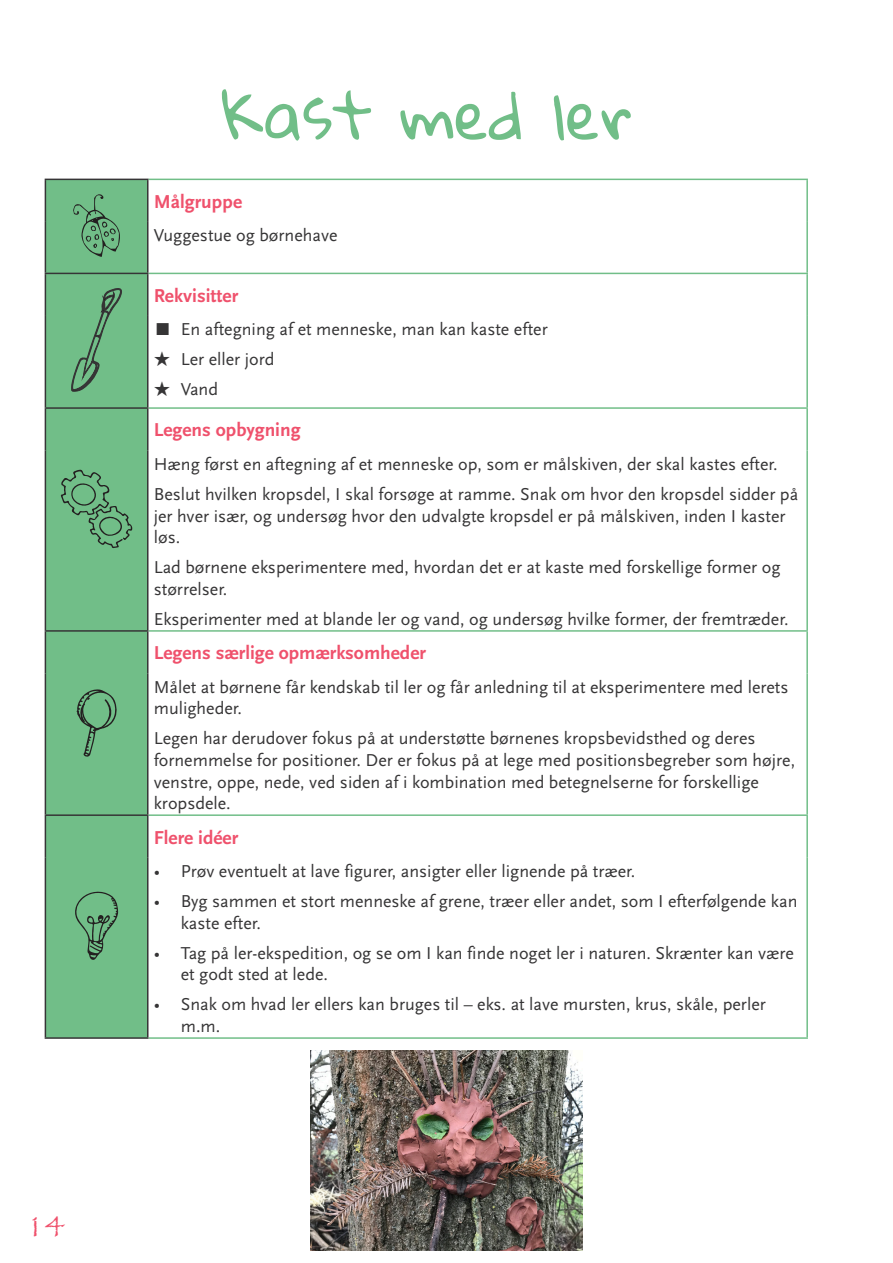
<style>
.page{position:relative;width:893px;height:1263px;background:#fff}
.page>*{position:absolute;margin:0;border:0;box-sizing:border-box;transform-origin:0 0}
.t1{font:63px "Gloria Hallelujah";color:#71be88}
.t2{font:34.5px "Papyrus";color:#ef516c}
.t3{font:700 19.5px "Scala Sans OT";color:#ef516c}
.Tekstboks_brødtekst{font:18px/21.6px "Scala Sans OT";color:#363536}
</style>
<div class="page">
<div style="left:46px;top:180px;width:101px;height:857px;background:#71be88"></div>
<hr style="left:149px;top:179px;width:659px;height:1px;background:#71be88">
<hr style="left:806px;top:180px;width:2px;height:42px;background:#71be88">
<hr style="left:806px;top:222px;width:2px;height:51px;background:#71be88">
<hr style="left:149px;top:273px;width:659px;height:1px;background:#71be88">
<hr style="left:806px;top:274px;width:2px;height:42px;background:#71be88">
<hr style="left:806px;top:316px;width:2px;height:91px;background:#71be88">
<hr style="left:149px;top:407px;width:659px;height:2px;background:#71be88">
<hr style="left:806px;top:409px;width:2px;height:42px;background:#71be88">
<hr style="left:806px;top:451px;width:2px;height:179px;background:#71be88">
<hr style="left:149px;top:630px;width:659px;height:2px;background:#71be88">
<hr style="left:806px;top:632px;width:2px;height:41px;background:#71be88">
<hr style="left:806px;top:673px;width:2px;height:141px;background:#71be88">
<hr style="left:149px;top:814px;width:659px;height:2px;background:#71be88">
<hr style="left:806px;top:816px;width:2px;height:42px;background:#71be88">
<hr style="left:806px;top:858px;width:2px;height:179px;background:#71be88">
<hr style="left:149px;top:1037px;width:659px;height:2px;background:#71be88">
<hr style="left:45px;top:179px;width:104px;height:1px;background:#363536">
<hr style="left:45px;top:180px;width:1px;height:42px;background:#363536">
<hr style="left:147px;top:180px;width:2px;height:42px;background:#363536">
<hr style="left:45px;top:222px;width:1px;height:51px;background:#363536">
<hr style="left:147px;top:222px;width:2px;height:51px;background:#363536">
<hr style="left:45px;top:273px;width:104px;height:1px;background:#363536">
<hr style="left:45px;top:274px;width:1px;height:42px;background:#363536">
<hr style="left:147px;top:274px;width:2px;height:42px;background:#363536">
<hr style="left:45px;top:316px;width:1px;height:91px;background:#363536">
<hr style="left:147px;top:316px;width:2px;height:91px;background:#363536">
<hr style="left:45px;top:407px;width:104px;height:2px;background:#363536">
<hr style="left:45px;top:409px;width:1px;height:42px;background:#363536">
<hr style="left:147px;top:409px;width:2px;height:42px;background:#363536">
<hr style="left:45px;top:451px;width:1px;height:179px;background:#363536">
<hr style="left:147px;top:451px;width:2px;height:179px;background:#363536">
<hr style="left:45px;top:630px;width:104px;height:2px;background:#363536">
<hr style="left:45px;top:632px;width:1px;height:41px;background:#363536">
<hr style="left:147px;top:632px;width:2px;height:41px;background:#363536">
<hr style="left:45px;top:673px;width:1px;height:141px;background:#363536">
<hr style="left:147px;top:673px;width:2px;height:141px;background:#363536">
<hr style="left:45px;top:814px;width:104px;height:2px;background:#363536">
<hr style="left:45px;top:816px;width:1px;height:42px;background:#363536">
<hr style="left:147px;top:816px;width:2px;height:42px;background:#363536">
<hr style="left:45px;top:858px;width:1px;height:179px;background:#363536">
<hr style="left:147px;top:858px;width:2px;height:179px;background:#363536">
<hr style="left:45px;top:1037px;width:104px;height:2px;background:#363536">
<svg style="left:67px;top:192px;width:61px;height:71px;background:#69af7e"></svg>
<svg style="left:49px;top:287px;width:96px;height:106px;background:#6cb482"></svg>
<svg style="left:54px;top:461px;width:84px;height:94px;background:#6ab07f"></svg>
<svg style="left:64px;top:684px;width:59px;height:78px;background:#69ae7d"></svg>
<svg style="left:71px;top:889px;width:48px;height:71px;background:#66a779"></svg>
<img style="left:310px;top:1050px;width:273px;height:200px">
<h2 class="t2" style="left:26px;top:1204px;width:41px">14</h2>
<p class="t1" style="left:221px;top:81px;width:413px">Kast med ler</p>
<p class="t3" style="left:154px;top:191px;width:90px">Målgruppe</p>
<p class="Tekstboks_brødtekst" style="left:154px;top:225px;width:185px">Vuggestue og børnehave</p>
<p class="t3" style="left:154px;top:285px;width:86px">Rekvisitter</p>
<p class="Tekstboks_brødtekst" style="left:154px;top:319px;width:395px">■ En aftegning af et menneske, man kan kaste efter</p>
<p class="Tekstboks_brødtekst" style="left:154px;top:349px;width:122px">★ Ler eller jord</p>
<p class="Tekstboks_brødtekst" style="left:154px;top:379px;width:66px">★ Vand</p>
<p class="t3" style="left:154px;top:419px;width:148px">Legens opbygning</p>
<p class="Tekstboks_brødtekst" style="left:154px;top:453px;width:625px">Hæng først en aftegning af et menneske op, som er målskiven, der skal kastes efter.</p>
<p class="Tekstboks_brødtekst" style="left:154px;top:484px;width:646px">Beslut hvilken kropsdel, I skal forsøge at ramme. Snak om hvor den kropsdel sidder på jer hver især, og undersøg hvor den udvalgte kropsdel er på målskiven, inden I kaster løs.</p>
<p class="Tekstboks_brødtekst" style="left:154px;top:557px;width:628px">Lad børnene eksperimentere med, hvordan det er at kaste med forskellige former og størrelser.</p>
<p class="Tekstboks_brødtekst" style="left:154px;top:609px;width:636px">Eksperimenter med at blande ler og vand, og undersøg hvilke former, der fremtræder.</p>
<p class="t3" style="left:154px;top:642px;width:274px">Legens særlige opmærksomheder</p>
<p class="Tekstboks_brødtekst" style="left:154px;top:676px;width:636px">Målet at børnene får kendskab til ler og får anledning til at eksperimentere med lerets muligheder.</p>
<p class="Tekstboks_brødtekst" style="left:154px;top:728px;width:643px">Legen har derudover fokus på at understøtte børnenes kropsbevidsthed og deres fornemmelse for positioner. Der er fokus på at lege med positionsbegreber som højre, venstre, oppe, nede, ved siden af i kombination med betegnelserne for forskellige kropsdele.</p>
<p class="t3" style="left:154px;top:826px;width:86px">Flere idéer</p>
<p class="Tekstboks_brødtekst" style="left:154px;top:861px;width:483px">• Prøv eventuelt at lave figurer, ansigter eller lignende på træer.</p>
<p class="Tekstboks_brødtekst" style="left:181px;top:891px;width:618px;text-indent:-27px">• Byg sammen et stort menneske af grene, træer eller andet, som I efterfølgende kan kaste efter.</p>
<p class="Tekstboks_brødtekst" style="left:181px;top:942px;width:615px;text-indent:-27px">• Tag på ler-ekspedition, og se om I kan finde noget ler i naturen. Skrænter kan være et godt sted at lede.</p>
<p class="Tekstboks_brødtekst" style="left:181px;top:994px;width:587px;text-indent:-27px">• Snak om hvad ler ellers kan bruges til – eks. at lave mursten, krus, skåle, perler m.m.</p>
</div>
